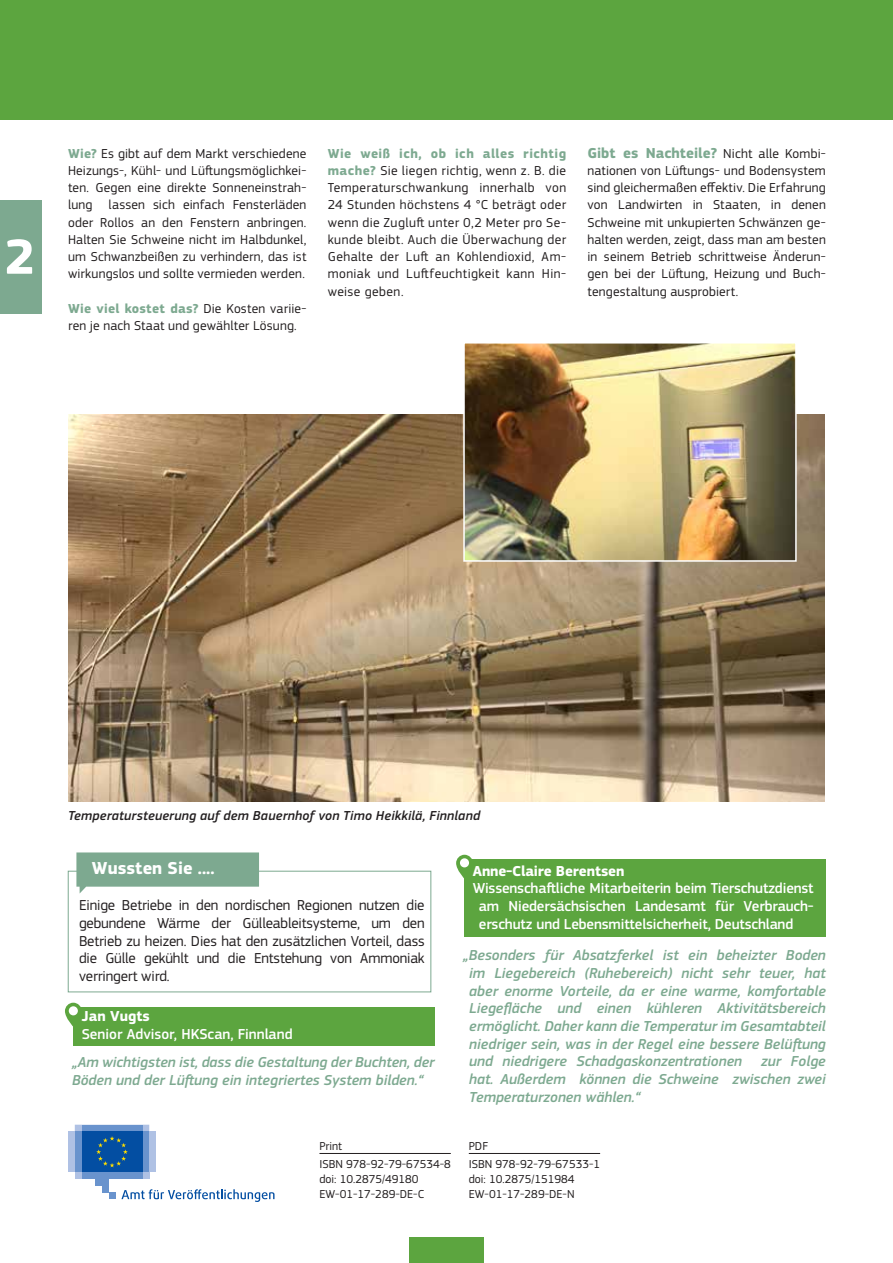
<style>
.page{position:relative;width:893px;height:1263px;background:#fff}
.page>*{position:absolute;margin:0;border:0;box-sizing:border-box;transform-origin:0 0}
.t1{font:700 51.45px "EC Square Sans Pro";color:#fff}
.t2{font:700 18px "EC Square Sans Pro";color:#fff}
.t3{font:italic 500 15px/17.7px "EC Square Sans Pro";color:#7da990;text-align:justify}
.t4{font:15px/17.7px "EC Square Sans Pro";letter-spacing:-.01em;color:#231f20;text-align:justify}
.t5{font:500 15px/17.7px "EC Square Sans Pro";letter-spacing:-.01em;color:#fff;text-align:justify}
.t6{font:700 15px "EC Square Sans Pro";color:#7da990}
.t7{font:700 15px "EC Square Sans Pro";letter-spacing:-.01em;color:#fff}
.t8{font:13.5px/17.2px "EC Square Sans Pro";letter-spacing:.02em;color:#231f20;text-align:justify}
.t9{font:italic 500 13.5px "EC Square Sans Pro";letter-spacing:.015em;color:#231f20}
.t10{font:12px/18px "EC Square Sans Pro";color:#231f20}
.s1{font-weight:700;color:#7da990}
.s2{font-weight:400;font-size:13.5px;color:#231f20}
</style>
<div class="page">
<img style="left:68px;top:414px;width:757px;height:387px">
<div style="left:0;top:0;width:893px;height:119px;background:#5ca53f"></div>
<div style="left:409px;top:1237px;width:75px;height:26px;background:#5ca53f"></div>
<div style="left:68px;top:871px;width:363px;height:121px;background:#fff;border:1px solid #7da990"></div>
<svg style="left:76px;top:852px;width:183px;height:41px;background:#92b7a2"></svg>
<div style="left:73px;top:1007px;width:362px;height:38px;background:#5ca53f"></div>
<svg style="left:65px;top:1003px;width:17px;height:24px"></svg>
<div style="left:69px;top:1006px;width:9px;height:9px;background:#fff;border-radius:50%"></div>
<div style="left:464px;top:859px;width:362px;height:77px;background:#5ca53f"></div>
<svg style="left:456px;top:855px;width:17px;height:24px"></svg>
<div style="left:460px;top:858px;width:9px;height:9px;background:#fff;border-radius:50%"></div>
<img style="left:462px;top:343px;width:335px;height:219px">
<div style="left:0;top:200px;width:41px;height:114px;background:#7da990"></div>
<hr style="left:319px;top:1153px;width:132px;height:1px;background:#231f20">
<hr style="left:469px;top:1153px;width:131px;height:1px;background:#231f20">
<div style="left:75px;top:1172px;width:74px;height:7px;background:#afc1e4"></div>
<div style="left:82px;top:1172px;width:60px;height:7px;background:#6993cd"></div>
<div style="left:142px;top:1131px;width:7px;height:41px;background:#6993cd"></div>
<div style="left:149px;top:1131px;width:7px;height:41px;background:#afc1e4"></div>
<div style="left:75px;top:1131px;width:7px;height:41px;background:#6993cd"></div>
<div style="left:68px;top:1131px;width:7px;height:41px;background:#afc1e4"></div>
<div style="left:95px;top:1172px;width:14px;height:13px;background:#6993cd"></div>
<div style="left:102px;top:1172px;width:7px;height:20px;background:#6993cd"></div>
<div style="left:109px;top:1192px;width:6px;height:7px;background:#6993cd"></div>
<div style="left:82px;top:1131px;width:60px;height:41px;background:#034ea2"></div>
<svg style="left:75px;top:1125px;width:74px;height:42px"></svg>
<svg style="left:121px;top:1189px;width:153px;height:13px"></svg>
<h1 class="t1" style="left:5px;top:226px;width:32px">2</h1>
<p class="t8" style="left:68px;top:145px;width:240px"><span class="s1">Wie?</span> Es gibt auf dem Markt verschiedene Heizungs-, Kühl- und Lüftungsmöglichkei&shy;ten. Gegen eine direkte Sonneneinstrah&shy;lung lassen sich einfach Fensterläden oder Rollos an den Fenstern anbringen.<br>Halten Sie Schweine nicht im Halbdunkel, um Schwanzbeißen zu verhindern, das ist wirkungslos und sollte vermieden werden.</p>
<p class="t8" style="left:68px;top:300px;width:240px"><span class="s1">Wie viel kostet das?</span> Die Kosten variie&shy;ren je nach Staat und gewählter Lösung.</p>
<p class="t8" style="left:328px;top:145px;width:240px"><span class="s1">Wie weiß ich, ob ich alles richtig mache?</span> Sie liegen richtig, wenn z. B. die Temperaturschwankung innerhalb von 24 Stunden höchstens 4 °C beträgt oder wenn die Zugluft unter 0,2 Meter pro Se&shy;kunde bleibt. Auch die Überwachung der Gehalte der Luft an Kohlendioxid, Am&shy;moniak und Luftfeuchtigkeit kann Hin&shy;weise geben.</p>
<p class="t6" style="left:587px;top:144px;width:240px">Gibt es Nachteile? <span class="s2">Nicht alle Kombi-</span></p>
<p class="t8" style="left:587px;top:162px;width:240px">nationen von Lüftungs- und Bodensystem sind gleichermaßen effektiv. Die Erfahrung von Landwirten in Staaten, in denen Schweine mit unkupierten Schwänzen ge&shy;halten werden, zeigt, dass man am besten in seinem Betrieb schrittweise Änderun&shy;gen bei der Lüftung, Heizung und Buch&shy;tengestaltung ausprobiert.</p>
<p class="t9" style="left:68px;top:808px;width:414px">Temperatursteuerung auf dem Bauernhof von Timo Heikkilä, Finnland</p>
<h2 class="t2" style="left:92px;top:858px;width:124px">Wussten Sie ....</h2>
<p class="t4" style="left:79px;top:896px;width:347px">Einige Betriebe in den nordischen Regionen nutzen die gebundene Wärme der Gülleableitsysteme, um den Betrieb zu heizen. Dies hat den zusätzlichen Vorteil, dass die Gülle gekühlt und die Entstehung von Ammoniak verringert wird.</p>
<p class="t7" style="left:82px;top:1007px;width:70px">Jan Vugts</p>
<p class="t5" style="left:82px;top:1025px;width:212px">Senior Advisor, HKScan, Finnland</p>
<p class="t3" style="left:72px;top:1054px;width:364px">„Am wichtigsten ist, dass die Gestaltung der Buchten, der<br>Böden und der Lüftung ein integriertes System bilden.“</p>
<p class="t7" style="left:473px;top:862px;width:153px">Anne-Claire Berentsen</p>
<p class="t5" style="left:479px;top:880px;width:336px;text-indent:-6px">Wissenschaftliche Mitarbeiterin beim Tierschutzdienst am Niedersächsischen Landesamt für Verbrauch&shy;erschutz und Lebensmittelsicherheit, Deutschland</p>
<p class="t3" style="left:469px;top:947px;width:358px;text-indent:-6px">„Besonders für Absatzferkel ist ein beheizter Boden im Liegebereich (Ruhebereich) nicht sehr teuer, hat aber enorme Vorteile, da er eine warme, komfortable Liegefläche und einen kühleren Aktivitätsbereich ermöglicht. Daher kann die Temperatur im Gesamtabteil niedriger sein, was in der Regel eine bessere Belüftung und niedrigere Schadgaskonzentrationen</p>
<p class="t3" style="left:469px;top:1053px;width:358px;text-indent:292px">zur Folge hat. Außerdem können die Schweine zwischen zwei Temperaturzonen wählen.“</p>
<p class="t10" style="left:319px;top:1137px;width:133px">Print<br>ISBN 978-92-79-67534-8</p>
<p class="t10" style="left:319px;top:1172px;width:106px;line-height:15px">doi: 10.2875/49180<br>EW-01-17-289-DE-C</p>
<p class="t10" style="left:469px;top:1137px;width:133px">PDF<br>ISBN 978-92-79-67533-1</p>
<p class="t10" style="left:469px;top:1172px;width:107px;line-height:15px">doi: 10.2875/151984<br>EW-01-17-289-DE-N</p>
</div>
